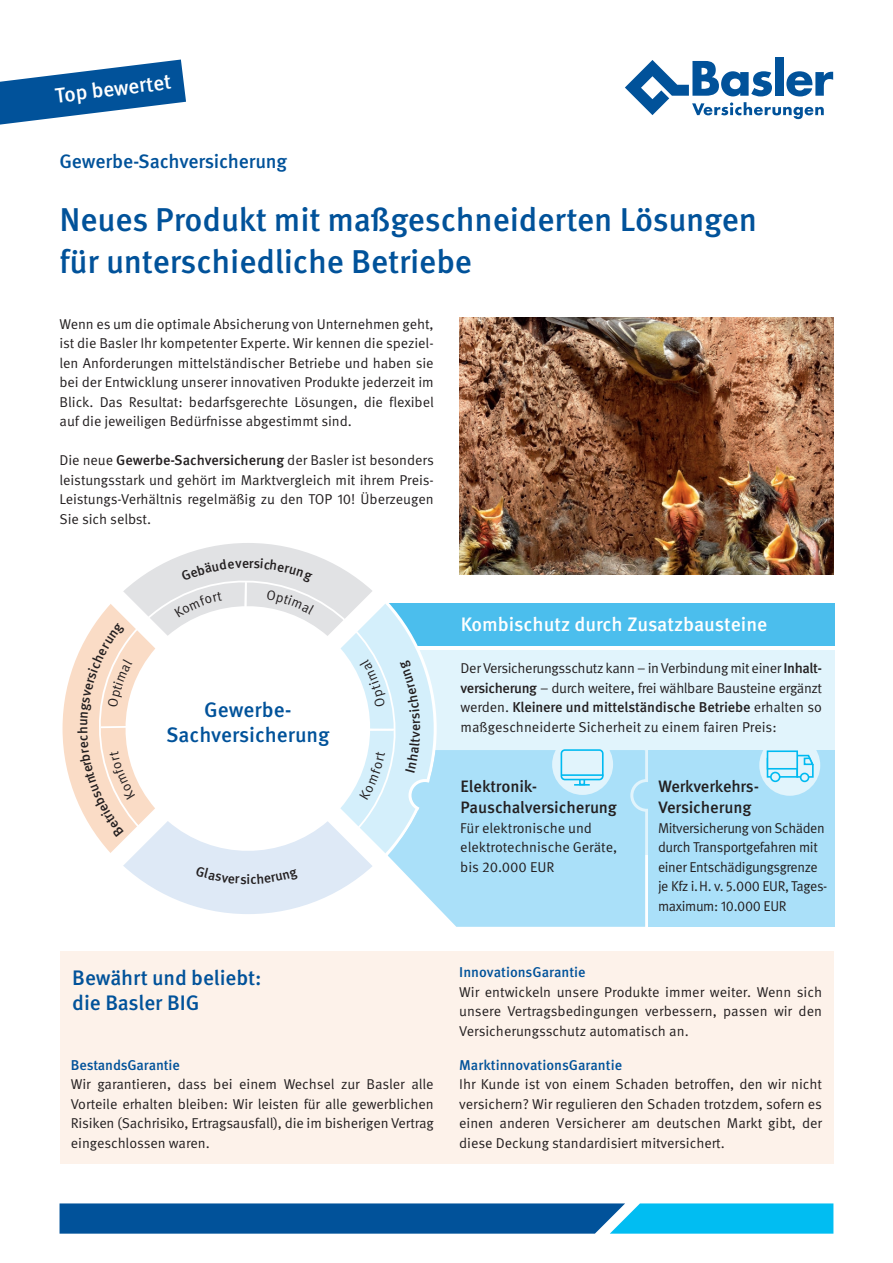
<style>
.page{position:relative;width:893px;height:1263px;background:#fff}
.page>*{position:absolute;margin:0;border:0;box-sizing:border-box;transform-origin:0 0}
._02_Headline{font:500 33px/42px "Meta Pro";letter-spacing:-.005em;color:#01529a}
.t1{font:500 21px/25.5px "Meta Pro";letter-spacing:-.005em;color:#01529a;text-align:center}
.t2{font:500 21px "Meta Pro";color:#fff}
._03_Subline_Basler_B{font:500 19.5px "Meta Pro";letter-spacing:-.005em;color:#fff}
._03_Subline_Basler_B-2{font:500 19.5px "Meta Pro";letter-spacing:-.01em;color:#01529a}
._04_Copy{font:500 16.5px/21px "Meta Pro";letter-spacing:-.01em;color:#231f20}
._04_Copy-2{font:14.25px/19.5px "Meta Pro Norm";letter-spacing:-.005em;color:#231f20;text-align:justify}
.Copy_Bold{font:14.25px/19.5px "Meta Pro Norm";letter-spacing:-.005em;color:#231f20;text-align:justify}
._04_Copy-3{font:14.25px/19.5px "Meta Pro Norm";letter-spacing:-.025em;color:#231f20}
.Copy_Bold-2{font:500 14.25px "Meta Pro";color:#01529a}
.s1{font-family:"Meta Pro";font-weight:500}
</style>
<div class="page">
<img style="left:459px;top:317px;width:374px;height:257px">
<svg style="left:60px;top:1203px;width:773px;height:30px;background:#0974b4"></svg>
<div style="left:775px;top:57px;width:8px;height:39px;background:#01529a"></div>
<svg style="left:625px;top:60px;width:208px;height:59px"></svg>
<svg style="left:0;top:60px;width:186px;height:65px"></svg>
<div style="left:386px;top:650px;width:449px;height:204px;background:#e1f4fc"></div>
<div style="left:388px;top:603px;width:447px;height:43px;background:#4bbeed"></div>
<div style="left:451px;top:750px;width:194px;height:177px;background:#aae0f9"></div>
<div style="left:632px;top:780px;width:30px;height:30px;background:#aae0f9;border-radius:50%"></div>
<div style="left:630px;top:779px;width:33px;height:33px;border:3px solid #e1f4fc;border-radius:50%"></div>
<div style="left:649px;top:750px;width:186px;height:176px;background:#aae0f9"></div>
<div style="left:552px;top:734px;width:61px;height:61px;background:#e1f4fc;border-radius:50%"></div>
<div style="left:561px;top:749px;width:43px;height:31px;border:2px solid #00baf1;border-radius:4px"></div>
<svg style="left:574px;top:777px;width:16px;height:9px"></svg>
<hr style="left:561px;top:774px;width:42px;height:2px;background:#00baf1">
<div style="left:759px;top:735px;width:61px;height:61px;background:#e1f4fc;border-radius:50%"></div>
<svg style="left:798px;top:754px;width:16px;height:24px"></svg>
<div style="left:801px;top:773px;width:8px;height:8px;background:#e1f4fc;border-radius:50%"></div>
<div style="left:800px;top:773px;width:9px;height:9px;border:2px solid #00baf1;border-radius:50%"></div>
<div style="left:767px;top:758px;width:31px;height:20px;border:2px solid #00baf1"></div>
<div style="left:771px;top:772px;width:9px;height:9px;background:#e1f4fc;border-radius:50%"></div>
<div style="left:770px;top:772px;width:10px;height:10px;border:2px solid #00baf1;border-radius:50%"></div>
<div style="left:767px;top:750px;width:31px;height:19px;background:#e1f4fc;border:2px solid #00baf1"></div>
<div style="left:60px;top:951px;width:773px;height:213px;background:#fdf2ea"></div>
<svg style="left:62px;top:543px;width:389px;height:378px"></svg>
<p class="t2" style="left:53px;top:79px;width:118px;rotate:-7deg">Top bewertet</p>
<p class="_03_Subline_Basler_B-2" style="left:60px;top:146px;width:229px">Gewerbe-Sachversicherung</p>
<p class="_02_Headline" style="left:60px;top:196px;width:699px">Neues Produkt mit maßgeschneiderten Lösungen für unterschiedliche Betriebe</p>
<p class="_04_Copy-2" style="left:60px;top:313px;width:376px">Wenn es um die optimale Absicherung von Unternehmen geht, ist die Basler Ihr kompetenter Experte. Wir kennen die speziel&shy;len Anforderungen mittelständischer Betriebe und haben sie bei der Entwicklung unserer innovativen Produkte jederzeit im Blick. Das Resultat: bedarfsgerechte Lösungen, die flexibel auf die jeweiligen Bedürfnisse abgestimmt sind.</p>
<p class="_04_Copy-2" style="left:60px;top:449px;width:376px">Die neue <span class="s1">Gewerbe-Sachversicherung</span> der Basler ist besonders leistungsstark und gehört im Marktvergleich mit ihrem Preis-Leistungs-Verhältnis regelmäßig zu den TOP 10! Überzeugen Sie sich selbst.</p>
<p class="t1" style="left:166px;top:695px;width:165px">Gewerbe-<br>Sachversicherung</p>
<p class="t1" style="left:72px;top:963px;width:191px">Bewährt und beliebt:</p>
<p class="t1" style="left:72px;top:989px;width:129px">die Basler BIG</p>
<p class="Copy_Bold-2" style="left:71px;top:1054px;width:110px">BestandsGarantie</p>
<p class="_04_Copy-2" style="left:71px;top:1073px;width:364px">Wir garantieren, dass bei einem Wechsel zur Basler alle Vorteile erhalten bleiben: Wir leisten für alle gewerblichen Risiken (Sachrisiko, Ertragsausfall), die im bisherigen Vertrag eingeschlossen waren.</p>
<p class="_03_Subline_Basler_B" style="left:461px;top:609px;width:308px">Kombischutz durch Zusatzbausteine</p>
<p class="_04_Copy-2" style="left:461px;top:657px;width:363px">Der Versicherungsschutz kann – in Verbindung mit einer <span class="s1">Inhalt&shy;versicherung</span> – durch weitere, frei wählbare Bausteine ergänzt werden. <span class="s1">Kleinere und mittelständische Betriebe</span> erhalten so maßgeschneiderte Sicherheit zu einem fairen Preis:</p>
<p class="_04_Copy" style="left:461px;top:774px;width:158px">Elektronik-<br>Pauschalversicherung</p>
<p class="_04_Copy" style="left:658px;top:774px;width:102px">Werkverkehrs-</p>
<p class="_04_Copy" style="left:658px;top:795px;width:95px">Versicherung</p>
<p class="_04_Copy-2" style="left:460px;top:817px;width:158px;text-align:left">Für elektronische und elektrotechnische Geräte, bis 20.000 EUR</p>
<p class="_04_Copy-3" style="left:658px;top:817px;width:171px">Mitversicherung von Schäden durch Transportgefahren mit einer Entschädigungsgrenze je Kfz i.H. v. 5.000 EUR, Tages&shy;maximum: 10.000 EUR</p>
<p class="Copy_Bold-2" style="left:459px;top:961px;width:128px">InnovationsGarantie</p>
<p class="_04_Copy-2" style="left:459px;top:981px;width:364px">Wir entwickeln unsere Produkte immer weiter. Wenn sich unsere Vertragsbedingungen verbessern, passen wir den Versicherungsschutz automatisch an.</p>
<p class="Copy_Bold-2" style="left:459px;top:1054px;width:164px">MarktinnovationsGarantie</p>
<p class="Copy_Bold" style="left:459px;top:1073px;width:364px">Ihr Kunde ist von einem Schaden betroffen, den wir nicht versichern? Wir regulieren den Schaden trotzdem, sofern es einen anderen Versicherer am deutschen Markt gibt, der diese Deckung standardisiert mitversichert.</p>
</div>
